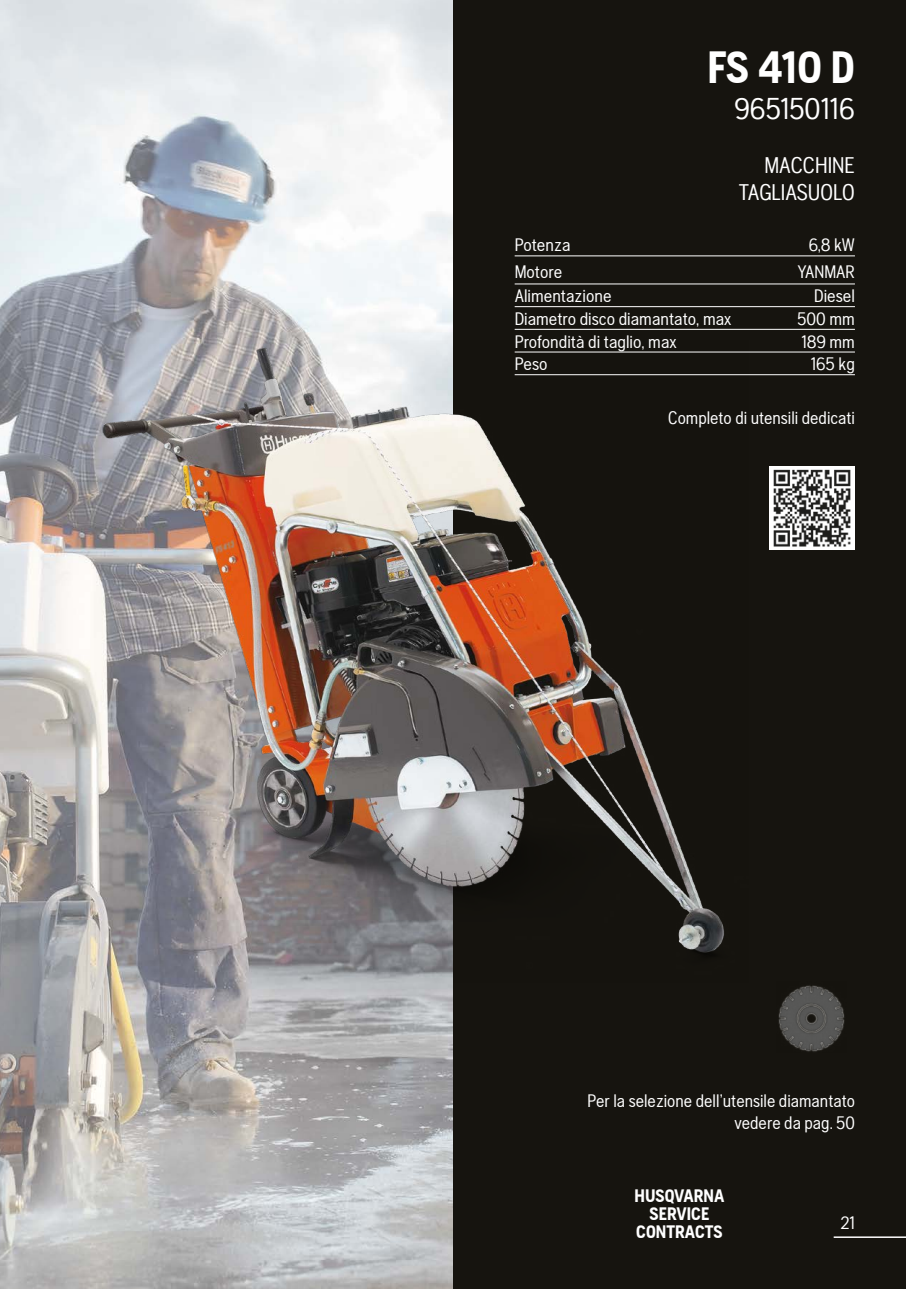
<style>
.page{position:relative;width:906px;height:1289px;background:#fff}
.page>*{position:absolute;margin:0;border:0;box-sizing:border-box;transform-origin:0 0}
.t1{font:700 45px "Husqvarna Gothic";color:#fff}
.t2{font:30px "Husqvarna Gothic";color:#fff}
.t3{font:22.5px/27px "Husqvarna Gothic";color:#fff;text-align:right}
.t4{font:18px/24.2px "Husqvarna Gothic";color:#fff;text-align:right}
.t5{font:700 18px/18px "Husqvarna Gothic";color:#fff;text-align:center}
</style>
<div class="page">
<div style="left:0;top:0;width:906px;height:1288px;background:#16140f"></div>
<hr style="left:833px;top:1236px;width:73px;height:1px;background:#fff">
<img style="left:0;top:0;width:453px;height:1288px">
<hr style="left:514px;top:306px;width:341px;height:1px;background:#fff">
<hr style="left:514px;top:329px;width:341px;height:1px;background:#fff">
<hr style="left:514px;top:351px;width:341px;height:1px;background:#fff">
<hr style="left:514px;top:374px;width:341px;height:1px;background:#fff">
<hr style="left:514px;top:283px;width:341px;height:1px;background:#fff">
<hr style="left:514px;top:255px;width:341px;height:1px;background:#fff">
<img style="left:95px;top:340px;width:653px;height:643px">
<img style="left:778px;top:985px;width:67px;height:67px">
<img style="left:770px;top:466px;width:85px;height:83px">
<h1 class="t1" style="left:707px;top:41px;width:149px">FS 410 D</h1>
<h2 class="t2" style="left:734px;top:91px;width:122px">965150116</h2>
<p class="t3" style="left:739px;top:152px;width:118px">MACCHINE<br>TAGLIASUOLO</p>
<p class="t4" style="left:514px;top:232px;width:57px">Potenza</p>
<p class="t4" style="left:808px;top:232px;width:48px">6,8 kW</p>
<p class="t4" style="left:514px;top:260px;width:98px;text-align:left">Motore<br>Alimentazione</p>
<p class="t4" style="left:797px;top:260px;width:59px">YANMAR<br>Diesel</p>
<p class="t4" style="left:514px;top:307px;width:219px">Diametro disco diamantato, max</p>
<p class="t4" style="left:797px;top:307px;width:59px">500 mm</p>
<p class="t4" style="left:514px;top:329px;width:164px">Profondità di taglio, max</p>
<p class="t4" style="left:801px;top:329px;width:55px">189 mm</p>
<p class="t4" style="left:514px;top:352px;width:34px">Peso</p>
<p class="t4" style="left:810px;top:352px;width:46px">165 kg</p>
<p class="t4" style="left:668px;top:405px;width:188px">Completo di utensili dedicati</p>
<p class="t4" style="left:587px;top:1090px;width:269px;line-height:21.6px">Per la selezione dell’utensile diamantato vedere da pag. 50</p>
<p class="t5" style="left:634px;top:1186px;width:91px">HUSQVARNA<br>SERVICE<br>CONTRACTS</p>
<p class="t4" style="left:840px;top:1210px;width:16px">21</p>
</div>
